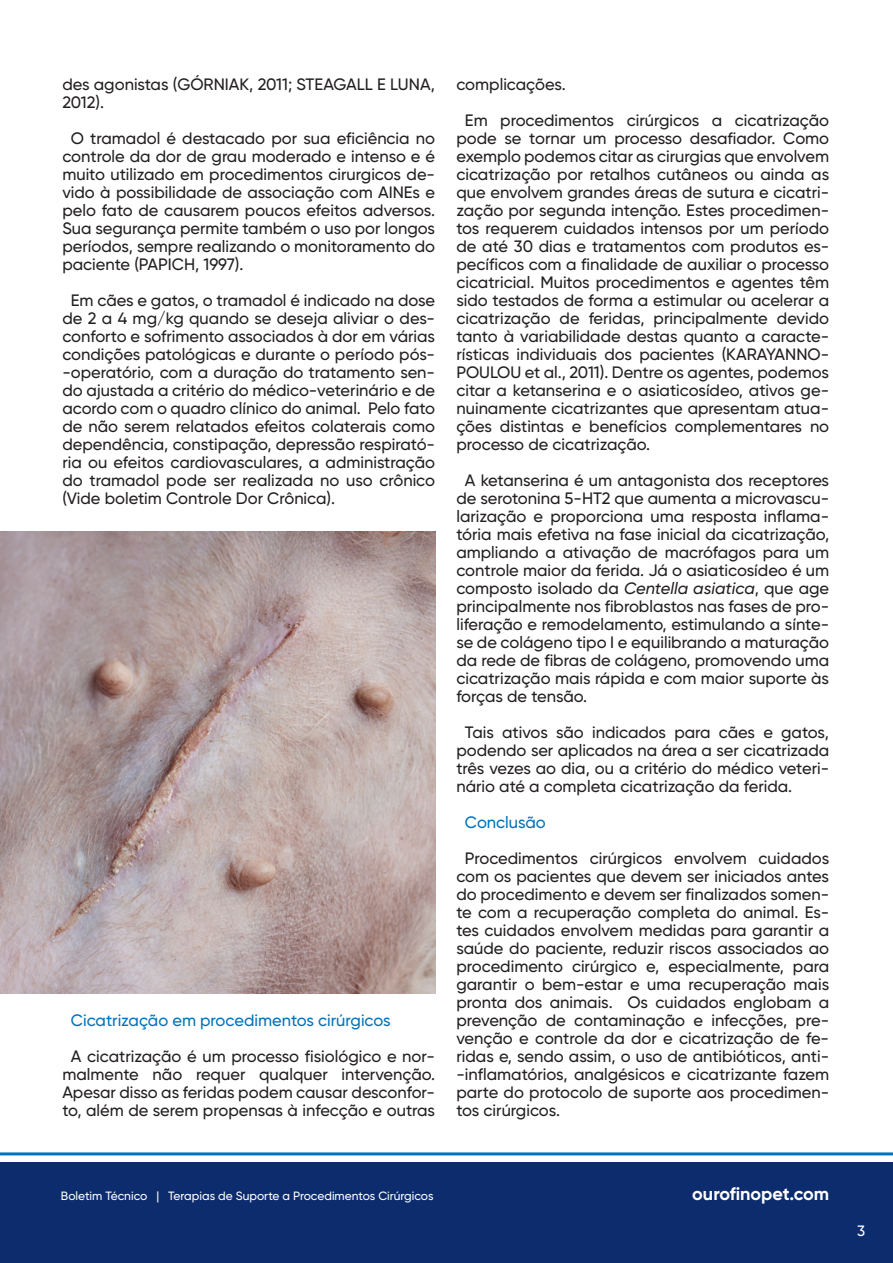
<style>
.page{position:relative;width:893px;height:1263px;background:#fff}
.page>*{position:absolute;margin:0;border:0;box-sizing:border-box;transform-origin:0 0}
.t1{font:700 18px "Gilroy";color:#fff}
.t2{font:500 16.5px/18px "Gilroy";color:#231f20;text-align:justify}
.t3{font:500 16.5px "Gilroy";color:#0073bc}
.t4{font:500 15px "Gilroy";color:#fff}
.t5{font:500 12px "Gilroy";color:#fff}
.s1{font-style:italic}
</style>
<div class="page">
<div style="left:0;top:1162px;width:893px;height:101px;background:#0d2c6e"></div>
<hr style="left:0;top:1152px;width:893px;height:3px;background:#0073bc">
<img style="left:0;top:531px;width:435px;height:462px">
<p class="t2" style="left:62px;top:75px;width:374px">des agonistas (GÓRNIAK, 2011; STEAGALL E LUNA,<br>2012).</p>
<p class="t2" style="left:62px;top:129px;width:374px;text-indent:8px">O tramadol é destacado por sua eficiência no controle da dor de grau moderado e intenso e é muito utilizado em procedimentos cirurgicos de&shy;vido à possibilidade de associação com AINEs e pelo fato de causarem poucos efeitos adversos.<br>Sua segurança permite também o uso por longos períodos, sempre realizando o monitoramento do paciente (PAPICH, 1997).</p>
<p class="t2" style="left:62px;top:291px;width:374px;text-indent:8px">Em cães e gatos, o tramadol é indicado na dose de 2 a 4 mg/kg quando se deseja aliviar o des&shy;conforto e sofrimento associados à dor em várias condições patológicas e durante o período pós--operatório, com a duração do tratamento sen&shy;do ajustada a critério do médico-veterinário e de acordo com o quadro clínico do animal. Pelo fato de não serem relatados efeitos colaterais como dependência, constipação, depressão respirató&shy;ria ou efeitos cardiovasculares, a administração do tramadol pode ser realizada no uso crônico (Vide boletim Controle Dor Crônica).</p>
<p class="t3" style="left:71px;top:1010px;width:321px">Cicatrização em procedimentos cirúrgicos</p>
<p class="t2" style="left:62px;top:1047px;width:374px;text-align:center">A cicatrização é um processo fisiológico e nor&shy;malmente não requer qualquer intervenção.<br>Apesar disso as feridas podem causar desconfor&shy;to, além de serem propensas à infecção e outras</p>
<p class="t2" style="left:465px;top:66px;width:366px;line-height:36px;text-indent:-8px">complicações.<br>Em procedimentos cirúrgicos a cicatrização</p>
<p class="t2" style="left:456px;top:129px;width:374px">pode se tornar um processo desafiador. Como exemplo podemos citar as cirurgias que envolvem cicatrização por retalhos cutâneos ou ainda as que envolvem grandes áreas de sutura e cicatri&shy;zação por segunda intenção. Estes procedimen&shy;tos requerem cuidados intensos por um período de até 30 dias e tratamentos com produtos es&shy;pecíficos com a finalidade de auxiliar o processo cicatricial. Muitos procedimentos e agentes têm sido testados de forma a estimular ou acelerar a cicatrização de feridas, principalmente devido tanto à variabilidade destas quanto a caracte&shy;rísticas individuais dos pacientes (KARAYANNO-POULOU et al., 2011). Dentre os agentes, podemos citar a ketanserina e o asiaticosídeo, ativos ge&shy;nuinamente cicatrizantes que apresentam atua&shy;ções distintas e benefícios complementares no processo de cicatrização.</p>
<p class="t2" style="left:456px;top:471px;width:374px;text-indent:8px">A ketanserina é um antagonista dos receptores de serotonina 5-HT2 que aumenta a microvascu&shy;larização e proporciona uma resposta inflama&shy;tória mais efetiva na fase inicial da cicatrização, ampliando a ativação de macrófagos para um controle maior da ferida. Já o asiaticosídeo é um composto isolado da <span class="s1">Centella asiatica</span>, que age principalmente nos fibroblastos nas fases de pro&shy;liferação e remodelamento, estimulando a sínte&shy;se de colágeno tipo I e equilibrando a maturação da rede de fibras de colágeno, promovendo uma cicatrização mais rápida e com maior suporte às forças de tensão.</p>
<p class="t2" style="left:456px;top:723px;width:374px;text-indent:8px">Tais ativos são indicados para cães e gatos, podendo ser aplicados na área a ser cicatrizada três vezes ao dia, ou a critério do médico veteri&shy;nário até a completa cicatrização da ferida.</p>
<p class="t3" style="left:465px;top:812px;width:82px">Conclusão</p>
<p class="t2" style="left:456px;top:849px;width:374px;text-indent:8px">Procedimentos cirúrgicos envolvem cuidados com os pacientes que devem ser iniciados antes do procedimento e devem ser finalizados somen&shy;te com a recuperação completa do animal. Es&shy;tes cuidados envolvem medidas para garantir a saúde do paciente, reduzir riscos associados ao procedimento cirúrgico e, especialmente, para garantir o bem-estar e uma recuperação mais pronta dos animais. Os cuidados englobam a prevenção de contaminação e infecções, pre&shy;venção e controle da dor e cicatrização de fe&shy;ridas e, sendo assim, o uso de antibióticos, anti--inflamatórios, analgésicos e cicatrizante fazem parte do protocolo de suporte aos procedimen&shy;tos cirúrgicos.</p>
<p class="t5" style="left:61px;top:1188px;width:374px">Boletim Técnico | Terapias de Suporte a Procedimentos Cirúrgicos</p>
<p class="t1" style="left:692px;top:1182px;width:138px">ourofinopet.com</p>
<p class="t4" style="left:857px;top:1222px;width:10px">3</p>
</div>
